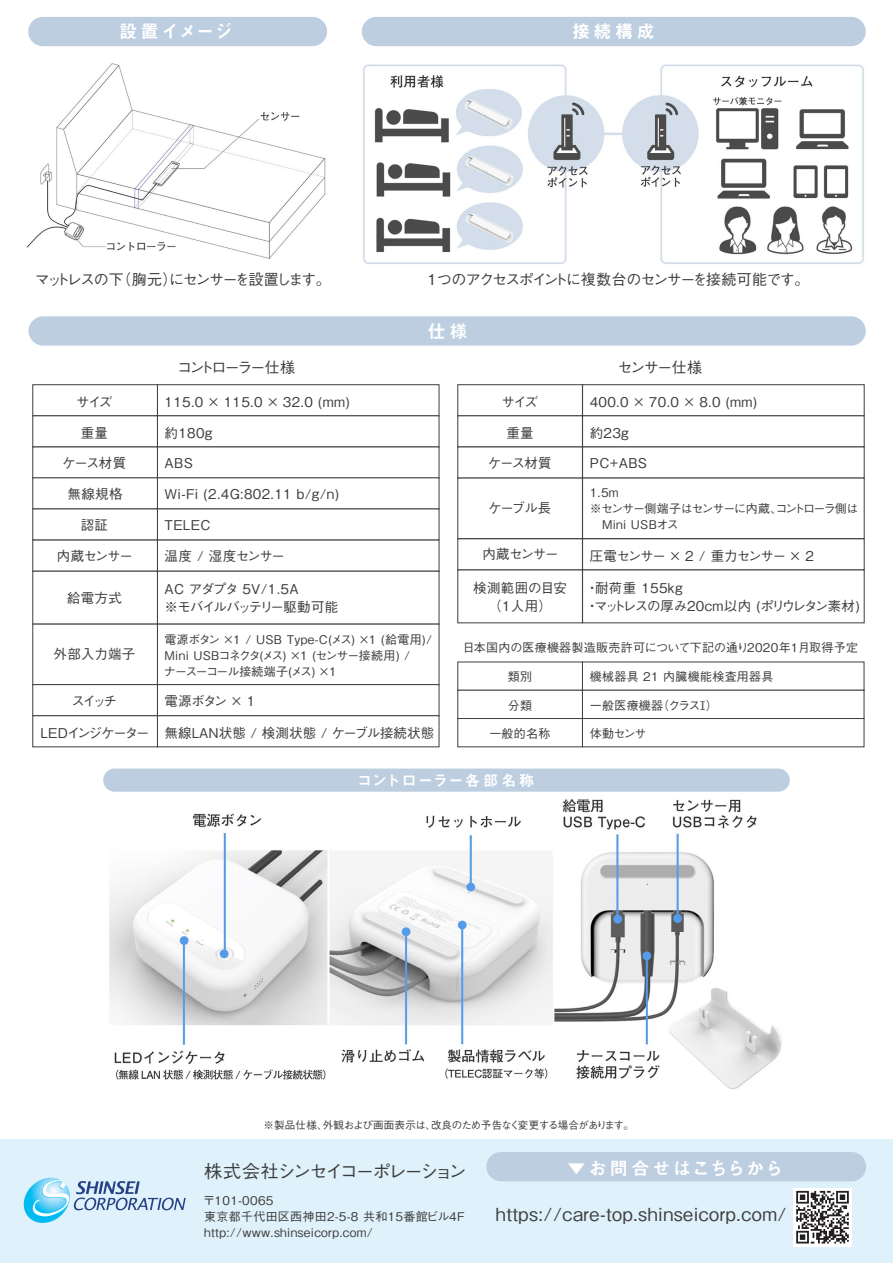
<style>
.page{position:relative;width:893px;height:1263px;background:#fff}
.page>*{position:absolute;margin:0;border:0;box-sizing:border-box;transform-origin:0 0}
.t1{font:500 18px "Gothic BBB Pr 6 N";letter-spacing:.025em;color:#3e3e3f}
.t2{font:500 18px "Gothic BBB Pr 6 N";letter-spacing:-.1em;color:#3e3e3f}
.t3{font:18px "Midashi Go Pr 6 N MB31";letter-spacing:.13em;color:#fff}
.t4{font:18px "Midashi Go Pr 6 N MB31";letter-spacing:.065em;color:#fff}
.t5{font:500 15px "Gothic BBB Pr 6 N";letter-spacing:-.095em;color:#3e3e3f}
.t6{font:500 15px "Gothic BBB Pr 6 N";letter-spacing:-.115em;color:#3e3e3f}
.t7{font:15px "Midashi Go Pr 6 N MB31";letter-spacing:.09em;color:#fff}
.t8{font:500 15px "Gothic BBB Pr 6 N";letter-spacing:-.14em;color:#3e3e3f}
.t9{font:500 13.5px/17.7px "Gothic BBB Pr 6 N";letter-spacing:.005em;color:#3e3e3f}
.t10{font:500 13.5px/17.7px "Gothic BBB Pr 6 N";letter-spacing:.025em;color:#3e3e3f;text-align:center}
.t11{font:500 13.5px/17.7px "Gothic BBB Pr 6 N";letter-spacing:-.08em;color:#3e3e3f}
.t12{font:500 13.5px "Gothic BBB Pr 6 N";letter-spacing:-.085em;color:#3e3e3f}
.t13{font:500 13.5px "Gothic BBB Pr 6 N";letter-spacing:-.09em;color:#3e3e3f}
.t14{font:500 13.5px "Gothic BBB Pr 6 N";letter-spacing:-.07em;color:#3e3e3f}
.t15{font:500 12px/15.9px "Gothic BBB Pr 6 N";letter-spacing:.025em;color:#3e3e3f}
.t16{font:500 12px/15.9px "Gothic BBB Pr 6 N";letter-spacing:-.025em;color:#3e3e3f}
.t17{font:500 12px/15.9px "Gothic BBB Pr 6 N";letter-spacing:-.065em;color:#3e3e3f}
.t18{font:500 10.5px "Gothic BBB Pr 6 N";letter-spacing:-.04em;color:#3e3e3f}
</style>
<div class="page">
<div style="left:28px;top:17px;width:299px;height:29px;background:#bdcee1;border-radius:15px"></div>
<img style="left:26px;top:64px;width:300px;height:195px">
<div style="left:362px;top:17px;width:504px;height:29px;background:#bdcee1;border-radius:15px"></div>
<img style="left:363px;top:64px;width:501px;height:200px">
<div style="left:29px;top:316px;width:837px;height:30px;background:#bdcee1;border-radius:15px"></div>
<div style="left:157px;top:384px;width:282px;height:32px;background:#fff;border:1px solid #3e3e3f"></div>
<div style="left:32px;top:384px;width:126px;height:32px;background:#fff;border:1px solid #3e3e3f"></div>
<div style="left:157px;top:415px;width:282px;height:32px;background:#fff;border:1px solid #3e3e3f"></div>
<div style="left:32px;top:415px;width:126px;height:32px;background:#fff;border:1px solid #3e3e3f"></div>
<div style="left:157px;top:477px;width:282px;height:32px;background:#fff;border:1px solid #3e3e3f"></div>
<div style="left:32px;top:477px;width:126px;height:32px;background:#fff;border:1px solid #3e3e3f"></div>
<div style="left:157px;top:571px;width:282px;height:53px;background:#fff;border:1px solid #3e3e3f"></div>
<div style="left:32px;top:571px;width:126px;height:53px;background:#fff;border:1px solid #3e3e3f"></div>
<div style="left:32px;top:624px;width:126px;height:61px;background:#fff;border:1px solid #3e3e3f"></div>
<div style="left:157px;top:684px;width:282px;height:32px;background:#fff;border:1px solid #3e3e3f"></div>
<div style="left:32px;top:684px;width:126px;height:32px;background:#fff;border:1px solid #3e3e3f"></div>
<div style="left:157px;top:715px;width:282px;height:32px;background:#fff;border:1px solid #3e3e3f"></div>
<div style="left:32px;top:715px;width:126px;height:32px;background:#fff;border:1px solid #3e3e3f"></div>
<div style="left:582px;top:384px;width:282px;height:32px;background:#fff;border:1px solid #3e3e3f"></div>
<div style="left:457px;top:384px;width:126px;height:32px;background:#fff;border:1px solid #3e3e3f"></div>
<div style="left:582px;top:415px;width:282px;height:32px;background:#fff;border:1px solid #3e3e3f"></div>
<div style="left:457px;top:415px;width:126px;height:32px;background:#fff;border:1px solid #3e3e3f"></div>
<div style="left:457px;top:478px;width:126px;height:61px;background:#fff;border:1px solid #3e3e3f"></div>
<div style="left:582px;top:538px;width:282px;height:32px;background:#fff;border:1px solid #3e3e3f"></div>
<div style="left:457px;top:538px;width:126px;height:32px;background:#fff;border:1px solid #3e3e3f"></div>
<div style="left:457px;top:570px;width:126px;height:53px;background:#fff;border:1px solid #3e3e3f"></div>
<img style="left:109px;top:799px;width:673px;height:290px">
<div style="left:103px;top:768px;width:687px;height:24px;background:#bdcee1;border-radius:12px"></div>
<div style="left:0;top:1140px;width:893px;height:123px;background:#dff1fa"></div>
<svg style="left:24px;top:1178px;width:162px;height:45px"></svg>
<div style="left:486px;top:1152px;width:380px;height:29px;background:#bdcee1;border-radius:15px"></div>
<svg style="left:794px;top:1188px;width:58px;height:58px"></svg>
<svg style="left:796px;top:1191px;width:53px;height:52px;background:#8f8d8d"></svg>
<div style="left:582px;top:690px;width:282px;height:29px;background:#fff;border:1px solid #3e3e3f"></div>
<div style="left:457px;top:690px;width:126px;height:29px;background:#fff;border:1px solid #3e3e3f"></div>
<div style="left:582px;top:718px;width:282px;height:29px;background:#fff;border:1px solid #3e3e3f"></div>
<div style="left:457px;top:718px;width:126px;height:29px;background:#fff;border:1px solid #3e3e3f"></div>
<h1 class="t3" style="left:119px;top:17px;width:115px">設置イメージ</h1>
<h1 class="t3" style="left:572px;top:17px;width:84px">接続構成</h1>
<p class="t6" style="left:35px;top:267px;width:297px">マットレスの下（胸元）にセンサーを設置します。</p>
<p class="t5" style="left:428px;top:267px;width:383px">1つのアクセスポイントに複数台のセンサーを接続可能です。</p>
<h1 class="t3" style="left:428px;top:316px;width:41px">仕様</h1>
<p class="t8" style="left:177px;top:355px;width:119px">コントローラー仕様</p>
<p class="t5" style="left:617px;top:355px;width:86px">センサー仕様</p>
<p class="t9" style="left:76px;top:392px;width:38px">サイズ</p>
<p class="t9" style="left:81px;top:423px;width:29px">重量</p>
<p class="t9" style="left:62px;top:453px;width:66px">ケース材質</p>
<p class="t9" style="left:68px;top:484px;width:57px">無線規格</p>
<p class="t9" style="left:81px;top:515px;width:29px">認証</p>
<p class="t9" style="left:57px;top:546px;width:78px">内蔵センサー</p>
<p class="t9" style="left:67px;top:588px;width:57px">給電方式</p>
<p class="t9" style="left:54px;top:644px;width:83px">外部入力端子</p>
<p class="t9" style="left:72px;top:691px;width:47px">スイッチ</p>
<p class="t13" style="left:40px;top:722px;width:111px">LEDインジケーター</p>
<p class="t10" style="left:165px;top:392px;width:187px">115.0 × 115.0 × 32.0 (mm)</p>
<p class="t9" style="left:165px;top:423px;width:49px">約180g</p>
<p class="t9" style="left:165px;top:453px;width:30px">ABS</p>
<p class="t10" style="left:165px;top:484px;width:176px">Wi-Fi (2.4G:802.11 b/g/n)</p>
<p class="t9" style="left:165px;top:515px;width:48px">TELEC</p>
<p class="t14" style="left:165px;top:545px;width:122px">温度 / 湿度センサー</p>
<p class="t11" style="left:165px;top:579px;width:175px">AC アダプタ 5V/1.5A<br>※モバイルバッテリー駆動可能</p>
<p class="t16" style="left:164px;top:631px;width:270px">電源ボタン ×1 / USB Type-C(メス) ×1 (給電用)/<br>Mini USBコネクタ(メス) ×1 (センサー接続用) /<br>ナースーコール接続端子(メス) ×1</p>
<p class="t9" style="left:165px;top:691px;width:92px">電源ボタン × 1</p>
<p class="t9" style="left:165px;top:723px;width:271px">無線LAN状態 / 検測状態 / ケーブル接続状態</p>
<p class="t9" style="left:502px;top:392px;width:38px">サイズ</p>
<p class="t9" style="left:506px;top:423px;width:29px">重量</p>
<p class="t9" style="left:488px;top:453px;width:66px">ケース材質</p>
<p class="t9" style="left:488px;top:498px;width:65px">ケーブル長</p>
<p class="t9" style="left:482px;top:544px;width:78px">内蔵センサー</p>
<p class="t10" style="left:473px;top:578px;width:95px">検測範囲の目安（1人用）</p>
<p class="t9" style="left:590px;top:392px;width:169px">400.0 × 70.0 × 8.0 (mm)</p>
<p class="t9" style="left:590px;top:423px;width:41px">約23g</p>
<p class="t9" style="left:590px;top:453px;width:59px">PC+ABS</p>
<p class="t17" style="left:590px;top:484px;width:270px">1.5m<br>※センサー側端子はセンサーに内蔵、コントローラ側は　Mini USBオス</p>
<p class="t12" style="left:590px;top:545px;width:226px">圧電センサー × 2 / 重力センサー × 2</p>
<p class="t9" style="left:585px;top:578px;width:276px">・耐荷重 155kg<br>・マットレスの厚み20cm以内 (ポリウレタン素材)</p>
<p class="t15" style="left:463px;top:638px;width:397px">日本国内の医療機器製造販売許可について下記の通り2020年1月取得予定</p>
<p class="t15" style="left:508px;top:668px;width:26px">類別</p>
<p class="t15" style="left:508px;top:697px;width:26px">分類</p>
<p class="t15" style="left:489px;top:725px;width:63px">一般的名称</p>
<p class="t15" style="left:590px;top:668px;width:185px">機械器具 21 内臓機能検査用器具</p>
<p class="t15" style="left:590px;top:697px;width:130px">一般医療機器（クラスⅠ）</p>
<p class="t15" style="left:590px;top:725px;width:58px">体動センサ</p>
<p class="t7" style="left:357px;top:768px;width:178px">コントローラー各部名称</p>
<p class="t18" style="left:263px;top:1117px;width:372px">※製品仕様、外観および画面表示は、改良のため予告なく変更する場合があります。</p>
<h1 class="t2" style="left:204px;top:1157px;width:264px">株式会社シンセイコーポレーション</h1>
<p class="t15" style="left:203px;top:1192px;width:263px">〒101-0065<br>東京都千代田区西神田2-5-8 共和15番館ビル4F http://www.shinseicorp.com/</p>
<h1 class="t4" style="left:568px;top:1153px;width:217px">▼お問合せはこちらから</h1>
<h1 class="t1" style="left:496px;top:1200px;width:292px">https://care-top.shinseicorp.com/</h1>
</div>
